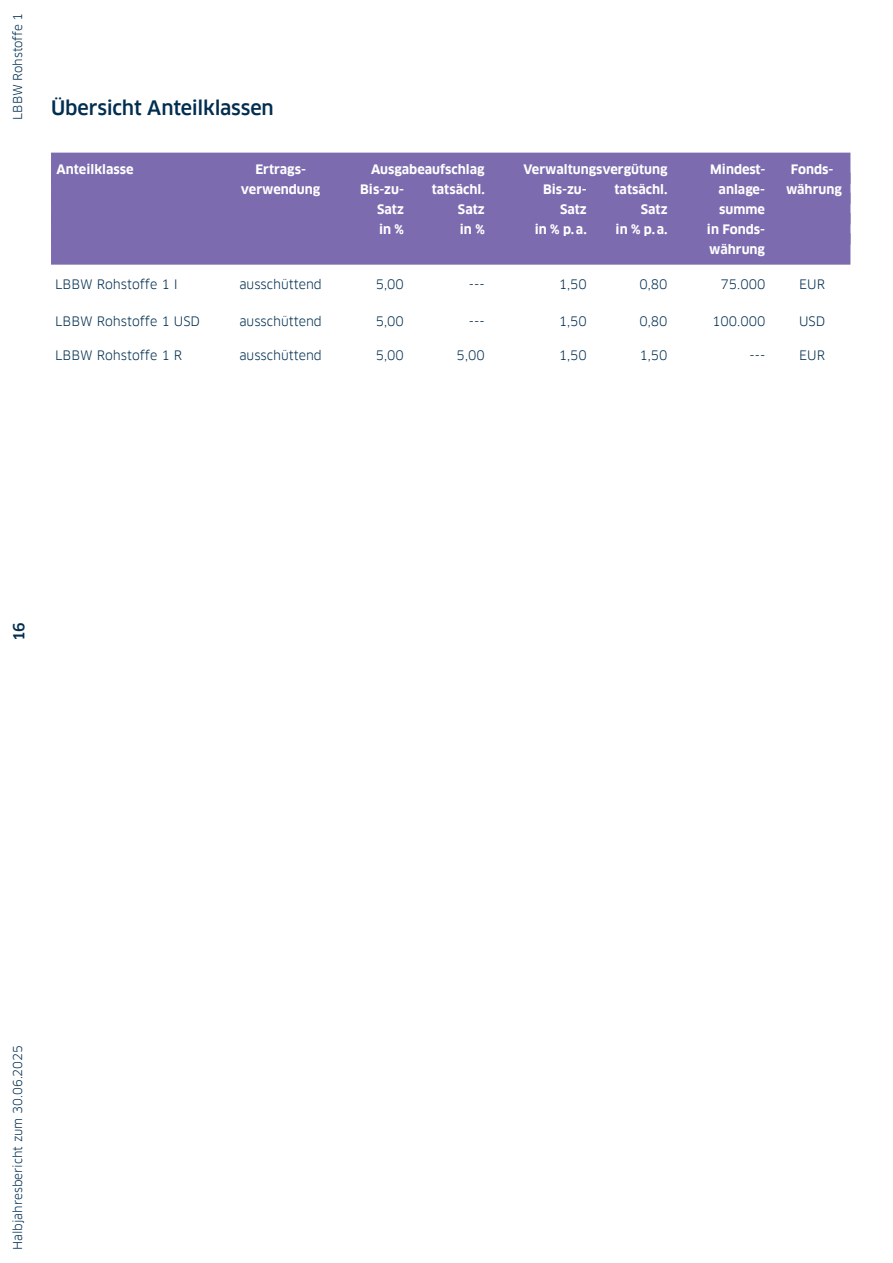
<style>
.page{position:relative;width:893px;height:1263px;background:#fff}
.page>*{position:absolute;margin:0;border:0;box-sizing:border-box;transform-origin:0 0}
._000_für_Inhalt_2{font:500 19.5px "Clanfor LBBW";letter-spacing:-.01em;color:#002e50}
.t1{font:500 15px "Clanfor LBBW";color:#002e50}
.t2{font:700 12.75px "Clanfor LBBW";color:#fff}
.t3{font:12.75px "Clanfor LBBW";color:#002e50}
.t4{font:12px "Clanfor LBBW";color:#002e50}
</style>
<div class="page">
<div style="left:51px;top:153px;width:799px;height:31px;background:#7c6baf"></div>
<div style="left:51px;top:173px;width:799px;height:31px;background:#7c6baf"></div>
<div style="left:51px;top:193px;width:799px;height:31px;background:#7c6baf"></div>
<div style="left:51px;top:213px;width:799px;height:31px;background:#7c6baf"></div>
<div style="left:51px;top:233px;width:799px;height:32px;background:#7c6baf"></div>
<p class="t4" style="left:11px;top:120px;width:108px;rotate:-90deg">LBBW Rohstoffe 1</p>
<h2 class="_000_für_Inhalt_2" style="left:51px;top:96px;width:224px">Übersicht Anteilklassen</h2>
<p class="t2" style="left:57px;top:162px;width:78px">Anteilklasse</p>
<p class="t2" style="left:255px;top:162px;width:52px">Ertrags-</p>
<p class="t2" style="left:371px;top:162px;width:115px">Ausgabeaufschlag</p>
<p class="t2" style="left:523px;top:162px;width:146px">Verwaltungsvergütung</p>
<p class="t2" style="left:710px;top:162px;width:57px">Mindest-</p>
<p class="t2" style="left:791px;top:162px;width:44px">Fonds-</p>
<p class="t2" style="left:241px;top:182px;width:81px">verwendung</p>
<p class="t2" style="left:360px;top:182px;width:45px">Bis-zu-</p>
<p class="t2" style="left:432px;top:182px;width:55px">tatsächl.</p>
<p class="t2" style="left:543px;top:182px;width:45px">Bis-zu-</p>
<p class="t2" style="left:615px;top:182px;width:55px">tatsächl.</p>
<p class="t2" style="left:719px;top:182px;width:48px">anlage-</p>
<p class="t2" style="left:786px;top:182px;width:57px">währung</p>
<p class="t2" style="left:377px;top:202px;width:28px">Satz</p>
<p class="t2" style="left:458px;top:202px;width:28px">Satz</p>
<p class="t2" style="left:560px;top:202px;width:28px">Satz</p>
<p class="t2" style="left:641px;top:202px;width:28px">Satz</p>
<p class="t2" style="left:719px;top:202px;width:47px">summe</p>
<p class="t2" style="left:379px;top:222px;width:26px">in %</p>
<p class="t2" style="left:460px;top:222px;width:26px">in %</p>
<p class="t2" style="left:535px;top:222px;width:53px">in % p.a.</p>
<p class="t2" style="left:616px;top:222px;width:53px">in % p.a.</p>
<p class="t2" style="left:707px;top:222px;width:60px">in Fonds-</p>
<p class="t2" style="left:709px;top:242px;width:57px">währung</p>
<p class="t3" style="left:55px;top:276px;width:124px">LBBW Rohstoffe 1 I</p>
<p class="t3" style="left:239px;top:276px;width:84px">ausschüttend</p>
<p class="t3" style="left:376px;top:276px;width:30px">5,00</p>
<p class="t3" style="left:469px;top:276px;width:17px">---</p>
<p class="t3" style="left:559px;top:276px;width:30px">1,50</p>
<p class="t3" style="left:639px;top:276px;width:30px">0,80</p>
<p class="t3" style="left:721px;top:276px;width:46px">75.000</p>
<p class="t3" style="left:799px;top:276px;width:27px">EUR</p>
<p class="t3" style="left:55px;top:314px;width:146px">LBBW Rohstoffe 1 USD</p>
<p class="t3" style="left:239px;top:314px;width:84px">ausschüttend</p>
<p class="t3" style="left:376px;top:314px;width:30px">5,00</p>
<p class="t3" style="left:469px;top:314px;width:17px">---</p>
<p class="t3" style="left:559px;top:314px;width:30px">1,50</p>
<p class="t3" style="left:639px;top:314px;width:30px">0,80</p>
<p class="t3" style="left:712px;top:314px;width:55px">100.000</p>
<p class="t3" style="left:799px;top:314px;width:28px">USD</p>
<p class="t3" style="left:55px;top:347px;width:128px">LBBW Rohstoffe 1 R</p>
<p class="t3" style="left:239px;top:347px;width:84px">ausschüttend</p>
<p class="t3" style="left:376px;top:347px;width:30px">5,00</p>
<p class="t3" style="left:457px;top:347px;width:30px">5,00</p>
<p class="t3" style="left:559px;top:347px;width:30px">1,50</p>
<p class="t3" style="left:639px;top:347px;width:30px">1,50</p>
<p class="t3" style="left:750px;top:347px;width:17px">---</p>
<p class="t3" style="left:799px;top:347px;width:27px">EUR</p>
<p class="t1" style="left:10px;top:641px;width:21px;rotate:-90deg">16</p>
<p class="t4" style="left:11px;top:1250px;width:207px;rotate:-90deg">Halbjahresbericht zum 30.06.2025</p>
</div>
